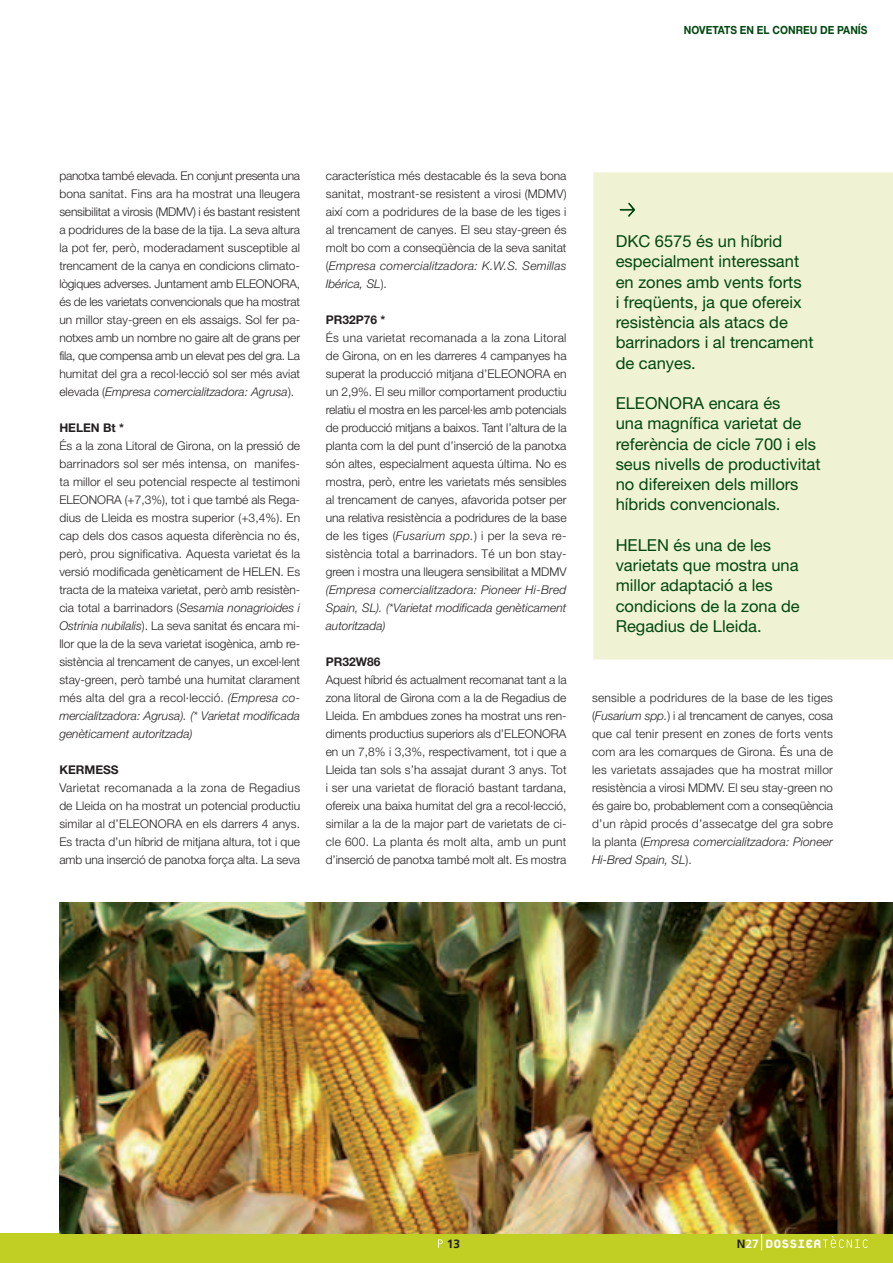
<style>
.page{position:relative;width:893px;height:1263px;background:#fff}
.page>*{position:absolute;margin:0;border:0;box-sizing:border-box;transform-origin:0 0}
.t1{font:800 18px "Platelet";color:#fff;scale:.96 1}
.t2{font:16.5px/20.2px "Helvetica Neue";color:#004710}
.t3{font:300 12px/18px "Helvetica Neue";color:#231f20;text-align:justify}
.t4{font:italic 300 12px/18px "Helvetica Neue";color:#231f20;text-align:justify}
.t5{font:700 12px "Helvetica Neue";color:#231f20}
.t6{font:700 12px "Frutiger";color:#231f20}
.t7{font:700 11.25px "Helvetica Neue";color:#004710;scale:.91 1}
.s1{font-style:italic}
.s2{font-family:"Frutiger";font-weight:700;font-size:12px;color:#231f20}
.s3{font-family:"Frutiger";font-weight:700;font-size:12px}
</style>
<div class="page">
<div style="left:1px;top:1233px;width:891px;height:29px;background:#c1ce23"></div>
<svg style="left:761px;top:1233px;width:1px;height:17px"></svg>
<svg style="left:822px;top:1236px;width:45px;height:12px"></svg>
<svg style="left:438px;top:1239px;width:4px;height:9px"></svg>
<div style="left:593px;top:172px;width:299px;height:487px;background:#f0f3d3"></div>
<svg style="left:619px;top:203px;width:16px;height:14px"></svg>
<img style="left:59px;top:903px;width:833px;height:330px">
<p class="t7" style="left:683px;top:26px;width:203px">NOVETATS EN EL CONREU DE PANÍS</p>
<p class="t3" style="left:59px;top:168px;width:242px">panotxa també elevada. En conjunt presenta una bona sanitat. Fins ara ha mostrat una lleugera sensibilitat a virosis (MDMV) i és bastant resistent a podridures de la base de la tija. La seva altura la pot fer, però, moderadament susceptible al trencament de la canya en condicions climato&shy;lògiques adverses. Juntament amb ELEONORA, és de les varietats convencionals que ha mostrat un millor stay-green en els assaigs. Sol fer pa&shy;notxes amb un nombre no gaire alt de grans per fila, que compensa amb un elevat pes del gra. La humitat del gra a recol·lecció sol ser més aviat elevada (<span class="s1">Empresa comercialitzadora: Agrusa</span>).</p>
<p class="t5" style="left:59px;top:423px;width:66px">HELEN Bt *</p>
<p class="t3" style="left:59px;top:438px;width:242px">És a la zona Litoral de Girona, on la pressió de barrinadors sol ser més intensa, on manifes&shy;ta millor el seu potencial respecte al testimoni ELEONORA (+7,3%), tot i que també als Rega&shy;dius de Lleida es mostra superior (+3,4%). En cap dels dos casos aquesta diferència no és, però, prou significativa. Aquesta varietat és la versió modificada genèticament de HELEN. Es tracta de la mateixa varietat, però amb resistèn&shy;cia total a barrinadors (<span class="s1">Sesamia nonagrioides i Ostrinia nubilalis</span>). La seva sanitat és encara mi&shy;llor que la de la seva varietat isogènica, amb re&shy;sistència al trencament de canyes, un excel·lent stay-green, però també una humitat clarament més alta del gra a recol·lecció. <span class="s1">(Empresa co&shy;mercialitzadora: Agrusa). (* Varietat modificada genèticament autoritzada)</span></p>
<p class="t5" style="left:59px;top:765px;width:61px">KERMESS</p>
<p class="t3" style="left:59px;top:780px;width:242px">Varietat recomanada a la zona de Regadius de Lleida on ha mostrat un potencial productiu similar al d’ELEONORA en els darrers 4 anys.<br>Es tracta d’un híbrid de mitjana altura, tot i que amb una inserció de panotxa força alta. La seva</p>
<p class="t3" style="left:326px;top:168px;width:242px">característica més destacable és la seva bona sanitat, mostrant-se resistent a virosi (MDMV) així com a podridures de la base de les tiges i al trencament de canyes. El seu stay-green és molt bo com a conseqüència de la seva sanitat (<span class="s1">Empresa comercialitzadora: K.W.S. Semillas Ibérica, SL</span>).</p>
<p class="t5" style="left:326px;top:316px;width:61px">PR32P76 *</p>
<p class="t3" style="left:326px;top:330px;width:242px">És una varietat recomanada a la zona Litoral de Girona, on en les darreres 4 campanyes ha superat la producció mitjana d’ELEONORA en un 2,9%. El seu millor comportament productiu relatiu el mostra en les parcel·les amb potencials de producció mitjans a baixos. Tant l’altura de la planta com la del punt d’inserció de la panotxa són altes, especialment aquesta última. No es mostra, però, entre les varietats més sensibles al trencament de canyes, afavorida potser per una relativa resistència a podridures de la base de les tiges (<span class="s1">Fusarium spp.</span>) i per la seva re&shy;sistència total a barrinadors. Té un bon stay&shy;green i mostra una lleugera sensibilitat a MDMV</p>
<p class="t4" style="left:326px;top:582px;width:242px">(Empresa comercialitzadora: Pioneer Hi-Bred Spain, SL). (*Varietat modificada genèticament autoritzada)</p>
<p class="t5" style="left:326px;top:657px;width:56px">PR32W86</p>
<p class="t3" style="left:326px;top:672px;width:242px">Aquest híbrid és actualment recomanat tant a la zona litoral de Girona com a la de Regadius de Lleida. En ambdues zones ha mostrat uns ren&shy;diments productius superiors als d’ELEONORA en un 7,8% i 3,3%, respectivament, tot i que a Lleida tan sols s’ha assajat durant 3 anys. Tot i ser una varietat de floració bastant tardana, ofereix una baixa humitat del gra a recol·lecció, similar a la de la major part de varietats de ci&shy;cle 600. La planta és molt alta, amb un punt d’inserció de panotxa també molt alt. Es mostra</p>
<h2 class="t2" style="left:615px;top:233px;width:199px">DKC 6575 és un híbrid especialment interessant en zones amb vents forts<br>i freqüents, ja que ofereix resistència als atacs de barrinadors i al trencament de canyes.</h2>
<h2 class="t2" style="left:615px;top:395px;width:206px">ELEONORA encara és<br>una magnífica varietat de referència de cicle 700 i els seus nivells de productivitat no difereixen dels millors híbrids convencionals.</h2>
<h2 class="t2" style="left:615px;top:537px;width:185px">HELEN és una de les varietats que mostra una millor adaptació a les condicions de la zona de<br>Regadius de Lleida.</h2>
<p class="t3" style="left:592px;top:690px;width:242px">sensible a podridures de la base de les tiges (<span class="s1">Fusarium spp.</span>) i al trencament de canyes, cosa que cal tenir present en zones de forts vents com ara les comarques de Girona. És una de les varietats assajades que ha mostrat millor resistència a virosi MDMV. El seu stay-green no és gaire bo, probablement com a conseqüència d’un ràpid procés d’assecatge del gra sobre la planta (<span class="s1">Empresa comercialitzadora: Pioneer Hi-Bred Spain, SL</span>).</p>
<p class="t6" style="left:447px;top:1239px;width:15px">13</p>
<h1 class="t1" style="left:737px;top:1236px;width:89px"><span class="s2">N</span><span class="s3">27</span> DOSSIER</h1>
</div>
